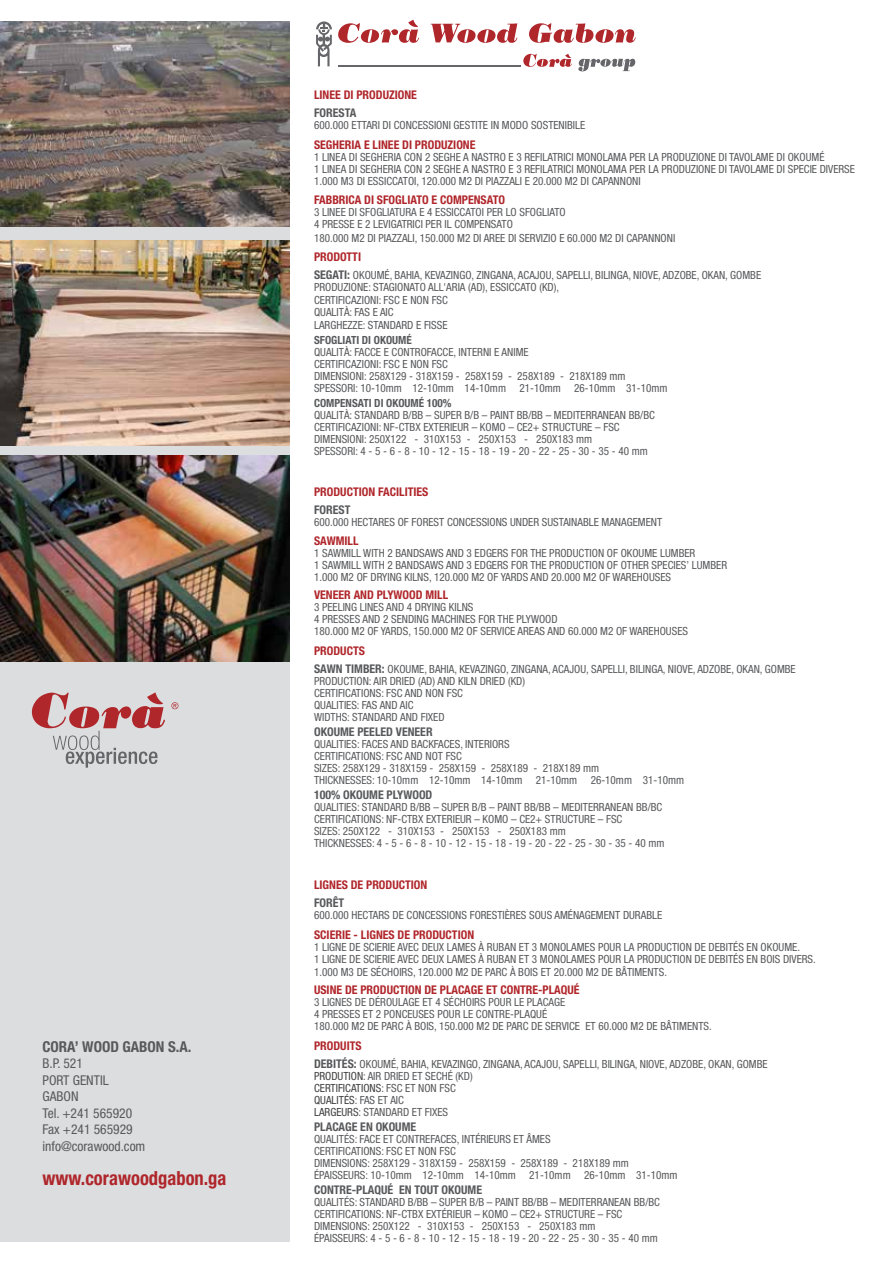
<style>
.page{position:relative;width:893px;height:1263px;background:#fff}
.page>*{position:absolute;margin:0;border:0;box-sizing:border-box;transform-origin:0 0}
.t1{font:700 condensed 19.5px "Helvetica Neue";color:#af262b;scale:.95 1}
.t2{font:700 condensed 15px "Helvetica Neue";color:#58595b}
.t3{font:condensed 13.5px/16.5px "Helvetica Neue";color:#58595b}
.t4{font:700 condensed 12px "Helvetica Neue";color:#b0262b}
.t5{font:700 condensed 12px "Helvetica Neue";color:#58595b}
.t6{font:condensed 11.25px/12px "Helvetica Neue";color:#58595b}
.t7{font:700 condensed 11.25px "Helvetica Neue";color:#58595b}
.s1{font-weight:700;font-size:12px}
.s2{color:#414042}
</style>
<div class="page">
<svg style="left:316px;top:21px;width:16px;height:45px"></svg>
<hr style="left:339px;top:66px;width:182px;height:1px;background:#65656a">
<svg style="left:578px;top:58px;width:58px;height:13px"></svg>
<svg style="left:338px;top:20px;width:81px;height:23px"></svg>
<svg style="left:431px;top:23px;width:86px;height:20px"></svg>
<svg style="left:529px;top:23px;width:107px;height:20px"></svg>
<svg style="left:523px;top:54px;width:49px;height:13px"></svg>
<div style="left:0;top:21px;width:289px;height:1221px;background:#dcddde"></div>
<img style="left:0;top:456px;width:289px;height:205px">
<img style="left:0;top:240px;width:289px;height:206px">
<img style="left:0;top:21px;width:289px;height:206px">
<svg style="left:32px;top:692px;width:133px;height:76px"></svg>
<svg style="left:171px;top:702px;width:7px;height:7px"></svg>
<h2 class="t2" style="left:43px;top:1037px;width:150px">CORA’ WOOD GABON S.A.</h2>
<p class="t3" style="left:43px;top:1055px;width:104px">B.P. 521<br>PORT GENTIL<br>GABON<br>Tel. +241 565920<br>Fax +241 565929 info@corawood.com</p>
<h1 class="t1" style="left:43px;top:1166px;width:195px">www.corawoodgabon.ga</h1>
<p class="t4" style="left:314px;top:88px;width:104px">LINEE DI PRODUZIONE</p>
<p class="t5" style="left:314px;top:106px;width:44px">FORESTA</p>
<p class="t6" style="left:314px;top:119px;width:273px">600.000 ETTARI DI CONCESSIONI GESTITE IN MODO SOSTENIBILE</p>
<p class="t4" style="left:314px;top:137px;width:163px">SEGHERIA E LINEE DI PRODUZIONE</p>
<p class="t6" style="left:314px;top:151px;width:542px">1 LINEA DI SEGHERIA CON 2 SEGHE A NASTRO E 3 REFILATRICI MONOLAMA PER LA PRODUZIONE DI TAVOLAME DI OKOUMÉ<br>1 LINEA DI SEGHERIA CON 2 SEGHE A NASTRO E 3 REFILATRICI MONOLAMA PER LA PRODUZIONE DI TAVOLAME DI SPECIE DIVERSE<br>1.000 M3 DI ESSICCATOI, 120.000 M2 DI PIAZZALI E 20.000 M2 DI CAPANNONI</p>
<p class="t4" style="left:314px;top:193px;width:192px">FABBRICA DI SFOGLIATO E COMPENSATO</p>
<p class="t6" style="left:314px;top:206px;width:253px">3 LINEE DI SFOGLIATURA E 4 ESSICCATOI PER LO SFOGLIATO<br>4 PRESSE E 2 LEVIGATRICI PER IL COMPENSATO</p>
<p class="t6" style="left:314px;top:232px;width:363px">180.000 M2 DI PIAZZALI, 150.000 M2 DI AREE DI SERVIZIO E 60.000 M2 DI CAPANNONI</p>
<p class="t4" style="left:314px;top:250px;width:48px">PRODOTTI</p>
<p class="t6" style="left:314px;top:269px;width:449px"><span class="s1">SEGATI:</span> OKOUMÉ, BAHIA, KEVAZINGO, ZINGANA, ACAJOU, SAPELLI, BILINGA, NIOVE, ADZOBE, OKAN, GOMBE PRODUZIONE: STAGIONATO ALL'ARIA (AD), ESSICCATO (KD),<br>CERTIFICAZIONI: FSC E NON FSC<br>QUALITÀ: FAS E AIC</p>
<p class="t6" style="left:314px;top:319px;width:135px">LARGHEZZE: STANDARD E FISSE</p>
<p class="t7" style="left:314px;top:333px;width:99px">SFOGLIATI DI OKOUMÉ</p>
<p class="t6" style="left:314px;top:346px;width:355px">QUALITÀ: FACCE E CONTROFACCE, INTERNI E ANIME<br>CERTIFICAZIONI: FSC E NON FSC<br>DIMENSIONI: 258X129 - 318X159 - 258X159 - 258X189 - 218X189 mm SPESSORI: 10-10mm 12-10mm 14-10mm 21-10mm 26-10mm 31-10mm</p>
<p class="t7" style="left:314px;top:396px;width:139px">COMPENSATI DI OKOUMÉ 100%</p>
<p class="t6" style="left:314px;top:409px;width:342px">QUALITÀ: STANDARD B/BB – SUPER B/B – PAINT BB/BB – MEDITERRANEAN BB/BC CERTIFICAZIONI: NF-CTBX EXTERIEUR – KOMO – CE2+ STRUCTURE – FSC DIMENSIONI: 250X122 - 310X153 - 250X153 - 250X183 mm<br>SPESSORI: 4 - 5 - 6 - 8 - 10 - 12 - 15 - 18 - 19 - 20 - 22 - 25 - 30 - 35 - 40 mm</p>
<p class="t4" style="left:314px;top:484px;width:116px">PRODUCTION FACILITIES</p>
<p class="t5" style="left:314px;top:502px;width:38px">FOREST</p>
<p class="t6" style="left:314px;top:516px;width:350px">600.000 HECTARES OF FOREST CONCESSIONS UNDER SUSTAINABLE MANAGEMENT</p>
<p class="t4" style="left:314px;top:534px;width:46px">SAWMILL</p>
<p class="t6" style="left:314px;top:547px;width:415px">1 SAWMILL WITH 2 BANDSAWS AND 3 EDGERS FOR THE PRODUCTION OF OKOUME LUMBER<br>1 SAWMILL WITH 2 BANDSAWS AND 3 EDGERS FOR THE PRODUCTION OF OTHER SPECIES’ LUMBER<br>1.000 M2 OF DRYING KILNS, 120.000 M2 OF YARDS AND 20.000 M2 OF WAREHOUSES</p>
<p class="t4" style="left:314px;top:588px;width:136px">VENEER AND PLYWOOD MILL</p>
<p class="t6" style="left:314px;top:601px;width:375px">3 PEELING LINES AND 4 DRYING KILNS<br>4 PRESSES AND 2 SENDING MACHINES FOR THE PLYWOOD<br>180.000 M2 OF YARDS, 150.000 M2 OF SERVICE AREAS AND 60.000 M2 OF WAREHOUSES</p>
<p class="t4" style="left:314px;top:643px;width:52px">PRODUCTS</p>
<p class="t6" style="left:314px;top:663px;width:483px"><span class="s1">SAWN TIMBER:</span> OKOUME, BAHIA, KEVAZINGO, ZINGANA, ACAJOU, SAPELLI, BILINGA, NIOVE, ADZOBE, OKAN, GOMBE PRODUCTION: AIR DRIED (AD) AND KILN DRIED (KD)<br>CERTIFICATIONS: FSC AND NON FSC<br>QUALITIES: FAS AND AIC<br>WIDTHS: STANDARD AND FIXED</p>
<p class="t5" style="left:314px;top:724px;width:120px">OKOUME PEELED VENEER</p>
<p class="t6" style="left:314px;top:738px;width:372px">QUALITIES: FACES AND BACKFACES, INTERIORS<br>CERTIFICATIONS: FSC AND NOT FSC<br>SIZES: 258X129 - 318X159 - 258X159 - 258X189 - 218X189 mm<br>THICKNESSES: 10-10mm 12-10mm 14-10mm 21-10mm 26-10mm 31-10mm</p>
<p class="t5" style="left:314px;top:787px;width:120px">100% OKOUME PLYWOOD</p>
<p class="t6" style="left:314px;top:801px;width:352px">QUALITIES: STANDARD B/BB – SUPER B/B – PAINT BB/BB – MEDITERRANEAN BB/BC CERTIFICATIONS: NF-CTBX EXTERIEUR – KOMO – CE2+ STRUCTURE – FSC<br>SIZES: 250X122 - 310X153 - 250X153 - 250X183 mm<br>THICKNESSES: 4 - 5 - 6 - 8 - 10 - 12 - 15 - 18 - 19 - 20 - 22 - 25 - 30 - 35 - 40 mm</p>
<p class="t4" style="left:314px;top:878px;width:115px">LIGNES DE PRODUCTION</p>
<p class="t5" style="left:314px;top:896px;width:32px">FORÊT</p>
<p class="t6" style="left:314px;top:909px;width:350px">600.000 HECTARS DE CONCESSIONS FORESTIÈRES SOUS AMÉNAGEMENT DURABLE</p>
<p class="t4" style="left:314px;top:927px;width:162px">SCIERIE - LIGNES DE PRODUCTION</p>
<p class="t6" style="left:314px;top:941px;width:503px">1 LIGNE DE SCIERIE AVEC DEUX LAMES À RUBAN ET 3 MONOLAMES POUR LA PRODUCTION DE DEBITÉS EN OKOUME.<br>1 LIGNE DE SCIERIE AVEC DEUX LAMES À RUBAN ET 3 MONOLAMES POUR LA PRODUCTION DE DEBITÉS EN BOIS DIVERS.</p>
<p class="t6" style="left:314px;top:966px;width:354px">1.000 M3 DE SÉCHOIRS, 120.000 M2 DE PARC À BOIS ET 20.000 M2 DE BÂTIMENTS.</p>
<p class="t4" style="left:314px;top:983px;width:267px">USINE DE PRODUCTION DE PLACAGE ET CONTRE-PLAQUÉ</p>
<p class="t6" style="left:314px;top:996px;width:399px">3 LIGNES DE DÉROULAGE ET 4 SÉCHOIRS POUR LE PLACAGE<br>4 PRESSES ET 2 PONCEUSES POUR LE CONTRE-PLAQUÉ<br>180.000 M2 DE PARC À BOIS, 150.000 M2 DE PARC DE SERVICE ET 60.000 M2 DE BÂTIMENTS.</p>
<p class="t4" style="left:314px;top:1038px;width:49px">PRODUITS</p>
<p class="t6" style="left:314px;top:1058px;width:455px"><span class="s1">DEBITÉS:</span> OKOUMÉ, BAHIA, KEVAZINGO, ZINGANA, ACAJOU, SAPELLI, BILINGA, NIOVE, ADZOBE, OKAN, GOMBE <span class="s2">PRODUTION</span>: AIR DRIED ET SECHÉ (KD)<br><span class="s2">CERTIFICATIONS</span>: FSC ET NON FSC<br><span class="s2">QUALITÉS</span>: FAS ET AIC<br><span class="s2">LARGEURS</span>: STANDARD ET FIXES</p>
<p class="t5" style="left:314px;top:1119px;width:104px">PLACAGE EN OKOUME</p>
<p class="t6" style="left:314px;top:1133px;width:365px">QUALITÉS: FACE ET CONTREFACES, INTÉRIEURS ET ÂMES<br>CERTIFICATIONS: FSC ET NON FSC<br>DIMENSIONS: 258X129 - 318X159 - 258X159 - 258X189 - 218X189 mm ÉPAISSEURS: 10-10mm 12-10mm 14-10mm 21-10mm 26-10mm 31-10mm</p>
<p class="t5" style="left:314px;top:1182px;width:170px">CONTRE-PLAQUÉ EN TOUT OKOUME</p>
<p class="t6" style="left:314px;top:1196px;width:347px">QUALITÉS: STANDARD B/BB – SUPER B/B – PAINT BB/BB – MEDITERRANEAN BB/BC CERTIFICATIONS: NF-CTBX EXTÉRIEUR – KOMO – CE2+ STRUCTURE – FSC DIMENSIONS: 250X122 - 310X153 - 250X153 - 250X183 mm<br>ÉPAISSEURS: 4 - 5 - 6 - 8 - 10 - 12 - 15 - 18 - 19 - 20 - 22 - 25 - 30 - 35 - 40 mm</p>
</div>
